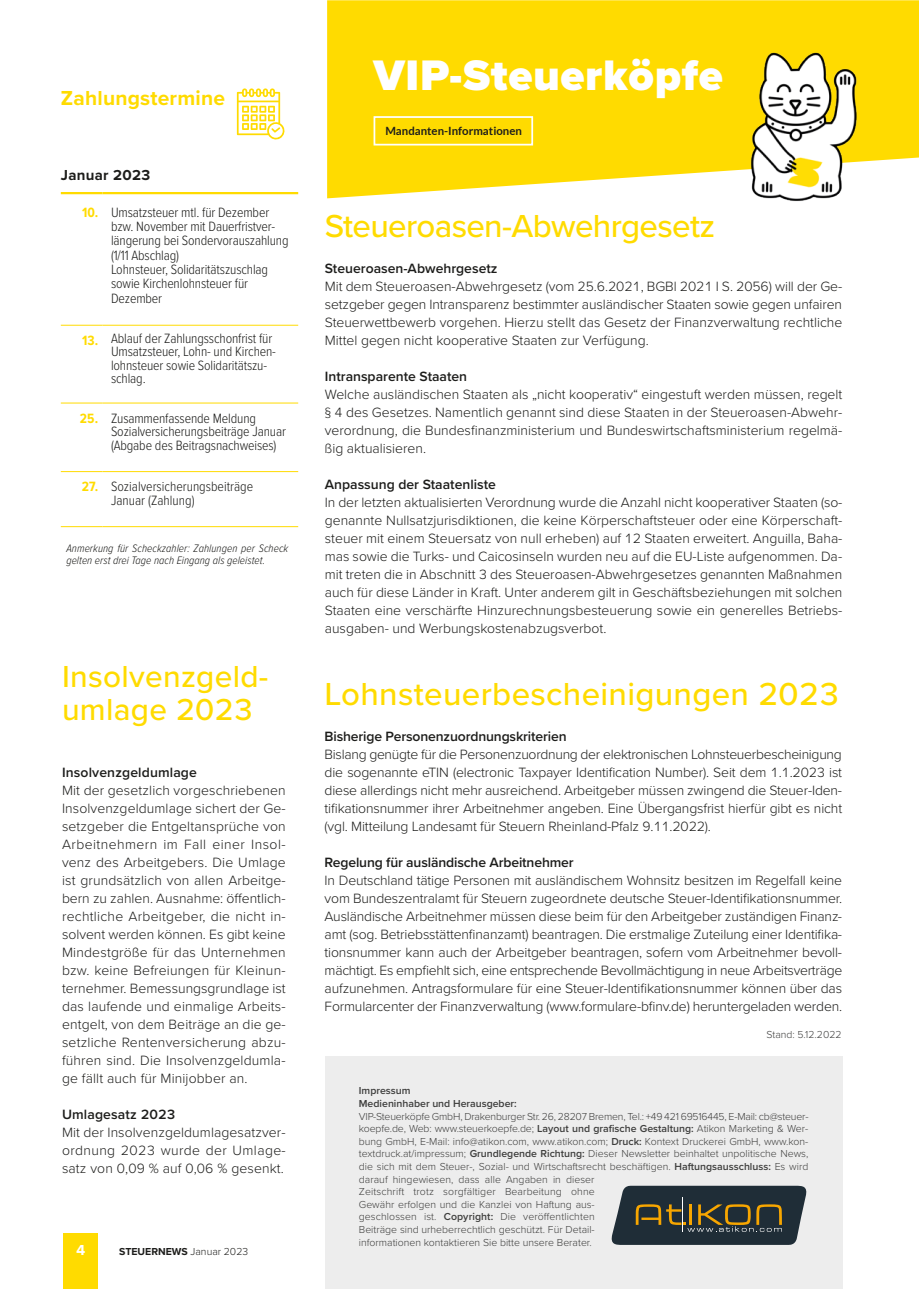
<style>
.page{position:relative;width:919px;height:1289px;background:#fff}
.page>*{position:absolute;margin:0;border:0;box-sizing:border-box;transform-origin:0 0}
.t1{font:900 44.25px "Proxima Nova";letter-spacing:.015em;color:#fff}
.t2{font:500 33px "Proxima Nova";letter-spacing:.01em;color:#ffdb00}
.t3{font:500 33px "Proxima Nova";letter-spacing:-.02em;color:#ffdb00}
.t4{font:500 31.5px/33px "Proxima Nova";letter-spacing:.01em;color:#ffdb00}
.t5{font:700 21px "Proxima Nova";letter-spacing:.01em;color:#ffdb00}
.t6{font:700 15px "Proxima Nova";letter-spacing:.02em;color:#1d1d1b}
.t7{font:700 15px "Proxima Nova";color:#fff}
.t8{font:300 13.95px/18px "Proxima Nova";letter-spacing:-.005em;color:#1d1d1b}
.t9{font:300 13.95px/14.2px "Proxima Nova Cond";letter-spacing:-.01em;color:#1d1d1b}
.Regular_14pt{font:700 11.4px "Lato";color:#1d1d1b}
.t10{font:italic 300 11.25px/12px "Proxima Nova Cond";letter-spacing:.005em;color:#1d1d1b}
.FT_Impressum{font:300 10.5px/12.6px "Proxima Nova";color:#3d3d3c}
.FT_Impressum-2{font:600 10.5px "Proxima Nova";color:#3d3d3c}
.t11{font:700 10.5px "Proxima Nova";color:#1d1d1b}
.s1{font-weight:700;color:#ffdb00}
.s2{font-weight:600}
.s3{font-weight:300}
</style>
<div class="page">
<svg style="left:61px;top:92px;width:237px;height:436px"></svg>
<hr style="left:61px;top:192px;width:41px;height:2px;background:#ffdb00">
<hr style="left:102px;top:192px;width:196px;height:2px;background:#ffdb00">
<hr style="left:61px;top:325px;width:41px;height:1px;background:#ffdb00">
<hr style="left:61px;top:402px;width:41px;height:1px;background:#ffdb00">
<hr style="left:102px;top:402px;width:196px;height:1px;background:#ffdb00">
<hr style="left:102px;top:325px;width:196px;height:1px;background:#ffdb00">
<hr style="left:61px;top:471px;width:41px;height:1px;background:#ffdb00">
<hr style="left:102px;top:471px;width:196px;height:1px;background:#ffdb00">
<hr style="left:61px;top:526px;width:41px;height:1px;background:#ffdb00">
<hr style="left:102px;top:526px;width:196px;height:1px;background:#ffdb00">
<svg style="left:237px;top:88px;width:49px;height:53px"></svg>
<div style="left:64px;top:1233px;width:34px;height:55px;background:#ffdb00"></div>
<div style="left:325px;top:1056px;width:517px;height:232px;background:#ededed"></div>
<svg style="left:611px;top:1185px;width:196px;height:60px;background:#404642"></svg>
<svg style="left:327px;top:0;width:591px;height:198px;background:#ffde15"></svg>
<div style="left:373px;top:116px;width:160px;height:29px;border:2px solid #fff"></div>
<img style="left:736px;top:42px;width:127px;height:159px">
<p class="t5" style="left:61px;top:83px;width:166px">Zahlungstermine</p>
<p class="t6" style="left:61px;top:164px;width:91px">Januar 2023</p>
<p class="t9" style="left:111px;top:204px;width:179px;text-indent:-29px"><span class="s1">10.</span> Umsatzsteuer mtl. für Dezember bzw. November mit Dauerfristver&shy;längerung bei Sondervorauszahlung (1/11 Abschlag)<br>Lohnsteuer, Solidaritätszuschlag sowie Kirchenlohnsteuer für<br>Dezember</p>
<p class="t9" style="left:111px;top:330px;width:166px;line-height:13.5px;text-indent:-29px"><span class="s1">13.</span> Ablauf der Zahlungsschonfrist für<br>Umsatzsteuer, Lohn- und Kirchen&shy;lohnsteuer sowie Solidaritätszu&shy;schlag.</p>
<p class="t9" style="left:111px;top:410px;width:176px;line-height:13.5px;text-indent:-31px"><span class="s1">25.</span> Zusammenfassende Meldung<br>Sozialversicherungsbeiträge Januar (Abgabe des Beitragsnachweises)</p>
<p class="t9" style="left:111px;top:479px;width:144px;line-height:13.5px;text-indent:-29px"><span class="s1">27.</span> Sozialversicherungsbeiträge<br>Januar (Zahlung)</p>
<p class="t10" style="left:66px;top:541px;width:223px">Anmerkung für Scheckzahler: Zahlungen per Scheck gelten erst drei Tage nach Eingang als geleistet.</p>
<p class="t4" style="left:62px;top:659px;width:208px">Insolvenzgeld&shy;umlage 2023</p>
<p class="t8" style="left:62px;top:762px;width:225px"><span class="s2">Insolvenzgeldumlage<br></span>Mit der gesetzlich vorgeschriebenen Insolvenzgeldumlage sichert der Ge&shy;setzgeber die Entgeltansprüche von Arbeitnehmern im Fall einer Insol&shy;venz des Arbeitgebers. Die Umlage ist grundsätzlich von allen Arbeitge&shy;bern zu zahlen. Ausnahme: öffentlich&shy;rechtliche Arbeitgeber, die nicht in&shy;solvent werden können. Es gibt keine Mindestgröße für das Unternehmen bzw. keine Befreiungen für Kleinun&shy;ternehmer. Bemessungsgrundlage ist das laufende und einmalige Arbeits&shy;entgelt, von dem Beiträge an die ge&shy;setzliche Rentenversicherung abzu&shy;führen sind. Die Insolvenzgeldumla&shy;ge fällt auch für Minijobber an.</p>
<p class="t8" style="left:62px;top:1104px;width:225px"><span class="s2">Umlagesatz 2023<br></span>Mit der Insolvenzgeldumlagesatzver&shy;ordnung 2023 wurde der Umlage&shy;satz von 0,09 % auf 0,06 % gesenkt.</p>
<p class="t7" style="left:76px;top:1238px;width:11px">4</p>
<p class="t11" style="left:119px;top:1243px;width:130px">STEUERNEWS <span class="s3">Januar 2023</span></p>
<p class="t1" style="left:373px;top:42px;width:351px">VIP-Steuerköpfe</p>
<p class="Regular_14pt" style="left:385px;top:125px;width:138px">Mandanten-Informationen</p>
<p class="t3" style="left:325px;top:201px;width:392px">Steueroasen-Abwehrgesetz</p>
<p class="t8" style="left:325px;top:258px;width:519px"><span class="s2">Steueroasen-Abwehrgesetz<br></span>Mit dem Steueroasen-Abwehrgesetz (vom 25.6.2021, BGBl 2021 I S. 2056) will der Ge&shy;setzgeber gegen Intransparenz bestimmter ausländischer Staaten sowie gegen unfairen Steuerwettbewerb vorgehen. Hierzu stellt das Gesetz der Finanzverwaltung rechtliche Mittel gegen nicht kooperative Staaten zur Verfügung.</p>
<p class="t8" style="left:325px;top:366px;width:519px"><span class="s2">Intransparente Staaten<br></span>Welche ausländischen Staaten als „nicht kooperativ“ eingestuft werden müssen, regelt § 4 des Gesetzes. Namentlich genannt sind diese Staaten in der Steueroasen-Abwehr&shy;verordnung, die Bundesfinanzministerium und Bundeswirtschaftsministerium regelmä&shy;ßig aktualisieren.</p>
<p class="t8" style="left:325px;top:474px;width:519px"><span class="s2">Anpassung der Staatenliste<br></span>In der letzten aktualisierten Verordnung wurde die Anzahl nicht kooperativer Staaten (so&shy;genannte Nullsatzjurisdiktionen, die keine Körperschaftsteuer oder eine Körperschaft&shy;steuer mit einem Steuersatz von null erheben) auf 12 Staaten erweitert. Anguilla, Baha&shy;mas sowie die Turks- und Caicosinseln wurden neu auf die EU-Liste aufgenommen. Da&shy;mit treten die in Abschnitt 3 des Steueroasen-Abwehrgesetzes genannten Maßnahmen auch für diese Länder in Kraft. Unter anderem gilt in Geschäftsbeziehungen mit solchen Staaten eine verschärfte Hinzurechnungsbesteuerung sowie ein generelles Betriebs&shy;ausgaben- und Werbungskostenabzugsverbot.</p>
<p class="t2" style="left:324px;top:669px;width:516px">Lohnsteuerbescheinigungen 2023</p>
<p class="t8" style="left:324px;top:726px;width:519px"><span class="s2">Bisherige Personenzuordnungskriterien<br></span>Bislang genügte für die Personenzuordnung der elektronischen Lohnsteuerbescheinigung die sogenannte eTIN (electronic Taxpayer Identification Number). Seit dem 1.1.2023 ist diese allerdings nicht mehr ausreichend. Arbeitgeber müssen zwingend die Steuer-Iden&shy;tifikationsnummer ihrer Arbeitnehmer angeben. Eine Übergangsfrist hierfür gibt es nicht (vgl. Mitteilung Landesamt für Steuern Rheinland-Pfalz 9.11.2022).</p>
<p class="t8" style="left:324px;top:852px;width:519px"><span class="s2">Regelung für ausländische Arbeitnehmer<br></span>In Deutschland tätige Personen mit ausländischem Wohnsitz besitzen im Regelfall keine vom Bundeszentralamt für Steuern zugeordnete deutsche Steuer-Identifikationsnummer.<br>Ausländische Arbeitnehmer müssen diese beim für den Arbeitgeber zuständigen Finanz&shy;amt (sog. Betriebsstättenfinanzamt) beantragen. Die erstmalige Zuteilung einer Identifika&shy;tionsnummer kann auch der Arbeitgeber beantragen, sofern vom Arbeitnehmer bevoll&shy;mächtigt. Es empfiehlt sich, eine entsprechende Bevollmächtigung in neue Arbeitsverträge aufzunehmen. Antragsformulare für eine Steuer-Identifikationsnummer können über das Formularcenter der Finanzverwaltung (www.formulare-bfinv.de) heruntergeladen werden.</p>
<p class="FT_Impressum" style="left:766px;top:1027px;width:76px">Stand: 5.12.2022</p>
<p class="FT_Impressum-2" style="left:359px;top:1082px;width:53px">Impressum</p>
<p class="FT_Impressum-2" style="left:359px;top:1095px;width:159px">Medieninhaber und Herausgeber:</p>
<p class="FT_Impressum" style="left:359px;top:1109px;width:451px">VIP-Steuerköpfe GmbH, Drakenburger Str. 26, 28207 Bremen, Tel.: +49 421 69516445, E-Mail: cb@steuer&shy;koepfe.de, Web: www.steuerkoepfe.de; <span class="s2">Layout und grafische Gestaltung:</span> Atikon Marketing &amp; Wer&shy;bung GmbH, E-Mail: info@atikon.com, www.atikon.com; <span class="s2">Druck:</span> Kontext Druckerei GmbH, www.kon&shy;textdruck.at/impressum; <span class="s2">Grundlegende Richtung:</span> Dieser Newsletter beinhaltet unpolitische News, die sich mit dem Steuer-, Sozial- und Wirtschaftsrecht beschäftigen. <span class="s2">Haftungsausschluss:</span> Es wird darauf hingewiesen, dass alle Angaben in dieser<br>Zeitschrift trotz sorgfältiger Bearbeitung ohne<br>Gewähr erfolgen und die Kanzlei von Haftung aus-<br>geschlossen ist. <span class="s2">Copyright:</span> Die veröffentlichten<br>Beiträge sind urheberrechtlich geschützt. Für Detail-<br>informationen kontaktieren Sie bitte unsere Berater.</p>
</div>
